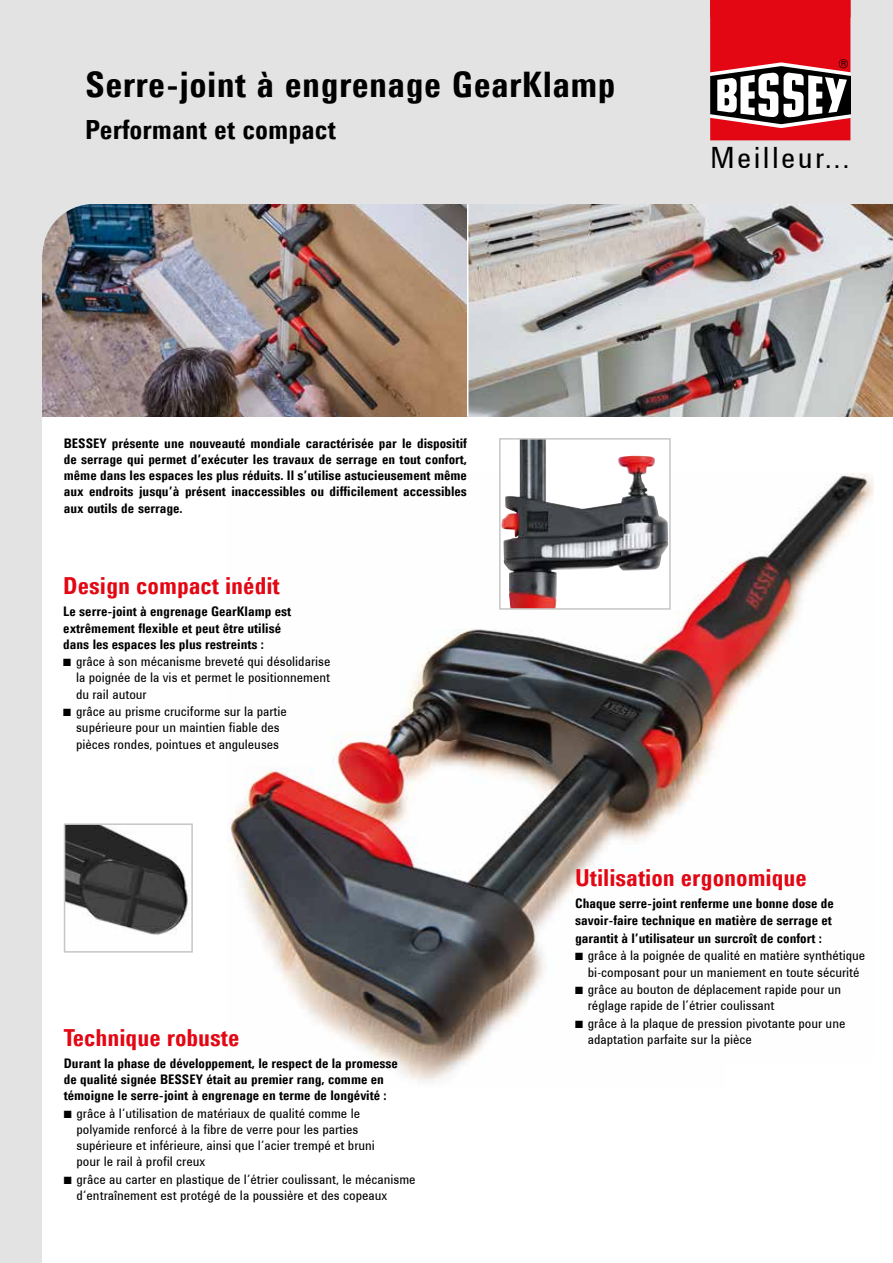
<style>
.page{position:relative;width:893px;height:1263px;background:#e3e3e3}
.page>*{position:absolute;margin:0;border:0;box-sizing:border-box;transform-origin:0 0}
.t1{font:700 36px "Utah WGL Cond";letter-spacing:.01em;color:#000}
.t2{font:30px "Utah WGL Cond";letter-spacing:.08em;color:#000}
.t3{font:700 27px "Utah WGL Cond";color:#000}
.t4{font:700 24px "Utah WGL Cond";color:#e30613}
.t5{font:13.5px/16.2px "Utah WGL Cond";color:#000}
.t6{font:700 13.5px/16.2px "Utah WGL Cond";color:#000}
</style>
<div class="page">
<div style="left:43px;top:204px;width:850px;height:1059px;background:#fff"></div>
<img style="left:228px;top:473px;width:645px;height:608px">
<img style="left:43px;top:204px;width:850px;height:213px">
<svg style="left:42px;top:204px;width:52px;height:51px;background:#727f89"></svg>
<hr style="left:467px;top:204px;width:1px;height:213px;background:#fff">
<img style="left:502px;top:441px;width:166px;height:166px">
<div style="left:499px;top:438px;width:172px;height:172px;border:2px solid #c6c6c6"></div>
<img style="left:67px;top:826px;width:121px;height:109px">
<div style="left:64px;top:823px;width:129px;height:130px;border:2px solid #c6c6c6"></div>
<svg style="left:710px;top:0;width:141px;height:141px;background:#bf3b43"></svg>
<div style="left:726px;top:1063px;width:150px;height:176px;background:#fff"></div>
<svg style="left:575px;top:953px;width:8px;height:7px"></svg>
<svg style="left:575px;top:987px;width:8px;height:7px"></svg>
<svg style="left:575px;top:1020px;width:8px;height:8px"></svg>
<h1 class="t1" style="left:85px;top:57px;width:532px">Serre-joint à engrenage GearKlamp</h1>
<h3 class="t3" style="left:85px;top:109px;width:252px">Performant et compact</h3>
<h2 class="t2" style="left:710px;top:135px;width:141px">Meilleur...</h2>
<p class="t6" style="left:64px;top:434px;width:405px;text-align:justify">BESSEY présente une nouveauté mondiale caractérisée par le dispositif de serrage qui permet d’exécuter les travaux de serrage en tout confort, même dans les espaces les plus réduits. Il s’utilise astucieusement même aux endroits jusqu’à présent inaccessibles ou difficilement accessibles aux outils de serrage.</p>
<h3 class="t4" style="left:63px;top:568px;width:218px">Design compact inédit</h3>
<p class="t6" style="left:63px;top:603px;width:229px">Le serre-joint à engrenage GearKlamp est extrêmement flexible et peut être utilisé dans les espaces les plus restreints :</p>
<p class="t5" style="left:76px;top:653px;width:256px;text-align:justify">grâce à son mécanisme breveté qui désolidarise la poignée de la vis et permet le positionnement du rail autour</p>
<p class="t5" style="left:76px;top:703px;width:212px">grâce au prisme cruciforme sur la partie supérieure pour un maintien fiable des pièces rondes, pointues et anguleuses</p>
<h3 class="t4" style="left:64px;top:1019px;width:177px">Technique robuste</h3>
<p class="t6" style="left:64px;top:1055px;width:336px">Durant la phase de développement, le respect de la promesse de qualité signée BESSEY était au premier rang, comme en témoigne le serre-joint à engrenage en terme de longévité :</p>
<p class="t5" style="left:77px;top:1104px;width:300px">grâce à l‘utilisation de matériaux de qualité comme le polyamide renforcé à la fibre de verre pour les parties supérieure et inférieure, ainsi que l‘acier trempé et bruni pour le rail à profil creux</p>
<p class="t5" style="left:77px;top:1170px;width:341px">grâce au carter en plastique de l‘étrier coulissant, le mécanisme d‘entraînement est protégé de la poussière et des copeaux</p>
<h3 class="t4" style="left:575px;top:859px;width:233px">Utilisation ergonomique</h3>
<p class="t6" style="left:575px;top:894px;width:260px;line-height:17.4px">Chaque serre-joint renferme une bonne dose de savoir-faire technique en matière de serrage et garantit à l’utilisateur un surcroît de confort :</p>
<p class="t5" style="left:588px;top:947px;width:279px">grâce à la poignée de qualité en matière synthétique bi-composant pour un maniement en toute sécurité</p>
<p class="t5" style="left:588px;top:981px;width:255px">grâce au bouton de déplacement rapide pour un réglage rapide de l’étrier coulissant</p>
<p class="t5" style="left:588px;top:1014px;width:259px">grâce à la plaque de pression pivotante pour une adaptation parfaite sur la pièce</p>
</div>
